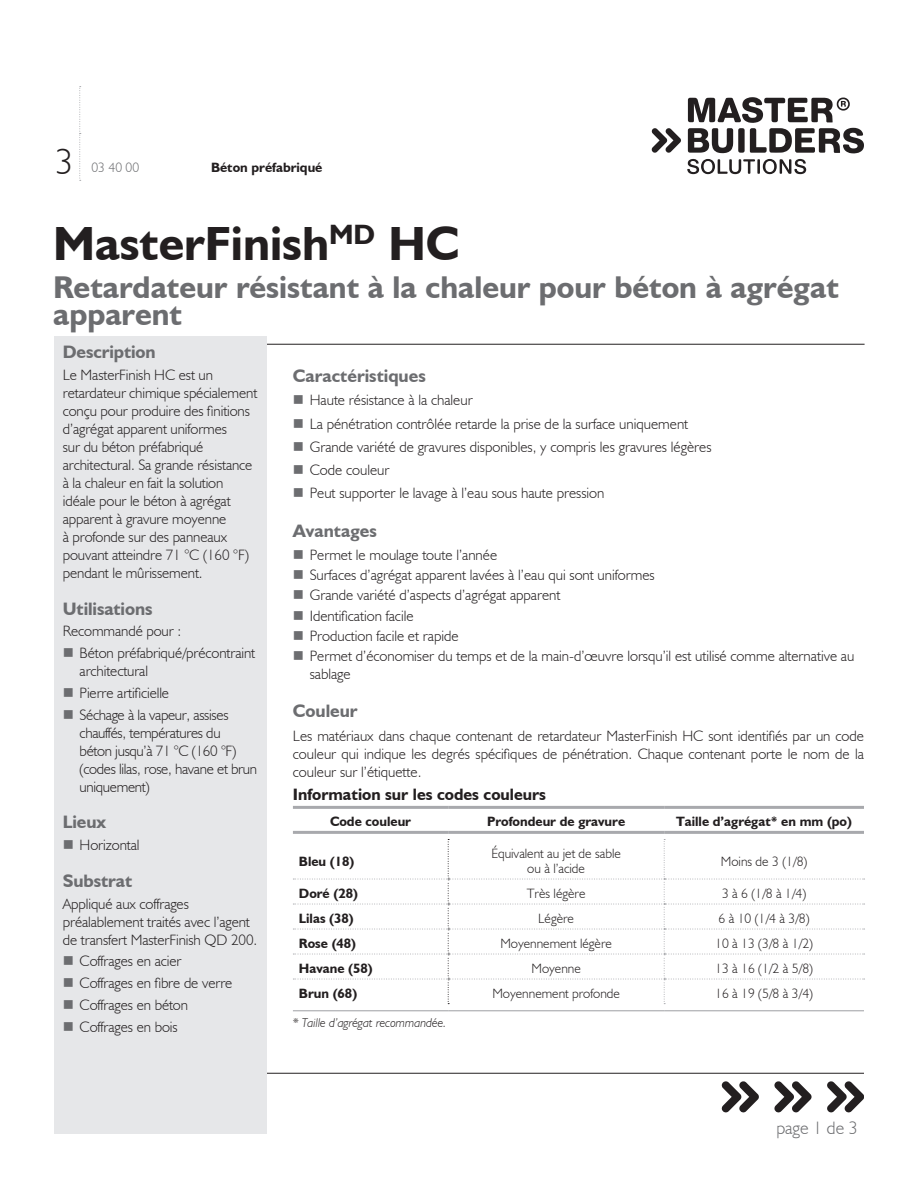
<style>
.page{position:relative;width:918px;height:1188px;background:#fff}
.page>*{position:absolute;margin:0;border:0;box-sizing:border-box;transform-origin:0 0}
.Product_Name{font:700 48px "Humanist 521 BT";color:#231f20}
.Large_Numbers_-_Left{font:300 36px "Humanist 521 BT";color:#231f20}
.Gray_Descriptor_Subh{font:700 31.5px/27px "Humanist 521 BT";color:#6c6d70}
.Section_Header{font:700 18px "Humanist 521 BT";letter-spacing:-.005em;color:#6c6d70}
.Page_x_of_x{font:300 18px "Humanist 521 BT";color:#6c6d70}
.Table_Title{font:700 16.5px "Humanist 521 BT";color:#231f20}
.Pg__1_Left_Column_Bo{font:300 15px/18px "Humanist 521 BT";letter-spacing:-.005em;color:#231f20}
.Body{font:300 15px/18px "Humanist 521 BT";color:#231f20;text-align:justify}
.Regular_CENTERED{font:300 13.5px/15px "Humanist 521 BT";color:#231f20;text-align:center}
.Bold_CENTERED{font:700 13.5px "Humanist 521 BT";color:#231f20}
.Bold_LEFT_ALIGNED{font:700 13.5px "Humanist 521 BT";color:#231f20}
.Bold_Description_-_R{font:700 13.5px "Humanist 521 BT";color:#231f20}
.Middle_Numbers_-_Gra{font:300 13.5px "Humanist 521 BT";color:#6c6d70}
.CHART_NOTE{font:italic 300 12.75px "Humanist 521 BT";color:#231f20}
</style>
<div class="page">
<svg style="left:687px;top:159px;width:119px;height:15px"></svg>
<svg style="left:652px;top:128px;width:29px;height:25px"></svg>
<svg style="left:688px;top:97px;width:176px;height:56px"></svg>
<hr style="left:263px;top:1073px;width:601px;height:1px;background:#231f20">
<hr style="left:55px;top:344px;width:810px;height:1px;background:#231f20">
<div style="left:54px;top:337px;width:213px;height:797px;background:#e6e7e9"></div>
<hr style="left:293px;top:1010px;width:155px;height:1px;background:#a8a9ad">
<hr style="left:448px;top:1010px;width:216px;height:1px;background:#a8a9ad">
<hr style="left:664px;top:1010px;width:200px;height:1px;background:#a8a9ad">
<hr style="left:293px;top:831px;width:155px;height:3px;background:#a8a9ad">
<hr style="left:448px;top:831px;width:216px;height:3px;background:#a8a9ad">
<hr style="left:664px;top:831px;width:200px;height:3px;background:#a8a9ad">
<hr style="left:293px;top:806px;width:155px;height:3px;background:#a8a9ad">
<hr style="left:448px;top:806px;width:216px;height:3px;background:#a8a9ad">
<hr style="left:664px;top:806px;width:200px;height:3px;background:#a8a9ad">
<svg style="left:293px;top:839px;width:572px;height:165px"></svg>
<svg style="left:79px;top:86px;width:2px;height:95px"></svg>
<svg style="left:722px;top:1081px;width:37px;height:31px"></svg>
<svg style="left:774px;top:1081px;width:38px;height:31px"></svg>
<svg style="left:827px;top:1081px;width:37px;height:31px"></svg>
<p class="Large_Numbers_-_Left" style="left:56px;top:140px;width:20px">3</p>
<p class="Middle_Numbers_-_Gra" style="left:92px;top:159px;width:49px">03 40 00</p>
<p class="Bold_Description_-_R" style="left:211px;top:159px;width:113px">Béton préfabriqué</p>
<p class="Product_Name" style="left:53px;top:214px;width:408px">MasterFinish<sup>MD</sup> HC</p>
<p class="Gray_Descriptor_Subh" style="left:53px;top:273px;width:787px">Retardateur résistant à la chaleur pour béton à agrégat apparent</p>
<p class="Section_Header" style="left:63px;top:341px;width:94px">Description</p>
<p class="Pg__1_Left_Column_Bo" style="left:63px;top:365px;width:196px">Le MasterFinish HC est un retardateur chimique spécialement conçu pour produire des finitions d’agrégat apparent uniformes<br>sur du béton préfabriqué architectural. Sa grande résistance à la chaleur en fait la solution idéale pour le béton à agrégat apparent à gravure moyenne<br>à profonde sur des panneaux pouvant atteindre 71 °C (160 °F) pendant le mûrissement.</p>
<p class="Section_Header" style="left:63px;top:597px;width:91px">Utilisations</p>
<p class="Body" style="left:63px;top:622px;width:120px">Recommandé pour :</p>
<p class="Pg__1_Left_Column_Bo" style="left:80px;top:644px;width:177px">Béton préfabriqué/précontraint architectural</p>
<p class="Pg__1_Left_Column_Bo" style="left:80px;top:683px;width:91px">Pierre artificielle</p>
<p class="Pg__1_Left_Column_Bo" style="left:80px;top:705px;width:179px">Séchage à la vapeur, assises chauffés, températures du<br>béton jusqu’à 71 °C (160 °F) (codes lilas, rose, havane et brun uniquement)</p>
<p class="Section_Header" style="left:63px;top:811px;width:45px">Lieux</p>
<p class="Pg__1_Left_Column_Bo" style="left:80px;top:836px;width:61px">Horizontal</p>
<p class="Section_Header" style="left:63px;top:870px;width:71px">Substrat</p>
<p class="Pg__1_Left_Column_Bo" style="left:63px;top:894px;width:196px">Appliqué aux coffrages préalablement traités avec l’agent de transfert MasterFinish QD 200.</p>
<p class="Pg__1_Left_Column_Bo" style="left:80px;top:952px;width:103px">Coffrages en acier</p>
<p class="Pg__1_Left_Column_Bo" style="left:80px;top:974px;width:154px">Coffrages en fibre de verre</p>
<p class="Pg__1_Left_Column_Bo" style="left:80px;top:995px;width:110px">Coffrages en béton</p>
<p class="Pg__1_Left_Column_Bo" style="left:80px;top:1017px;width:100px">Coffrages en bois</p>
<p class="Section_Header" style="left:293px;top:365px;width:134px">Caractéristiques</p>
<p class="Pg__1_Left_Column_Bo" style="left:310px;top:391px;width:165px">Haute résistance à la chaleur</p>
<p class="Pg__1_Left_Column_Bo" style="left:310px;top:414px;width:380px">La pénétration contrôlée retarde la prise de la surface uniquement</p>
<p class="Pg__1_Left_Column_Bo" style="left:310px;top:437px;width:403px">Grande variété de gravures disponibles, y compris les gravures légères</p>
<p class="Pg__1_Left_Column_Bo" style="left:310px;top:461px;width:81px">Code couleur</p>
<p class="Pg__1_Left_Column_Bo" style="left:310px;top:484px;width:296px">Peut supporter le lavage à l’eau sous haute pression</p>
<p class="Section_Header" style="left:293px;top:519px;width:85px">Avantages</p>
<p class="Pg__1_Left_Column_Bo" style="left:310px;top:545px;width:189px">Permet le moulage toute l’année</p>
<p class="Pg__1_Left_Column_Bo" style="left:310px;top:566px;width:347px">Surfaces d’agrégat apparent lavées à l’eau qui sont uniformes</p>
<p class="Pg__1_Left_Column_Bo" style="left:310px;top:586px;width:252px">Grande variété d’aspects d’agrégat apparent</p>
<p class="Pg__1_Left_Column_Bo" style="left:310px;top:606px;width:105px">Identification facile</p>
<p class="Pg__1_Left_Column_Bo" style="left:310px;top:626px;width:150px">Production facile et rapide</p>
<p class="Pg__1_Left_Column_Bo" style="left:310px;top:647px;width:546px">Permet d’économiser du temps et de la main-d’œuvre lorsqu’il est utilisé comme alternative au sablage</p>
<p class="Section_Header" style="left:293px;top:700px;width:66px">Couleur</p>
<p class="Body" style="left:293px;top:726px;width:573px">Les matériaux dans chaque contenant de retardateur MasterFinish HC sont identifiés par un code couleur qui indique les degrés spécifiques de pénétration. Chaque contenant porte le nom de la couleur sur l’étiquette.</p>
<p class="Table_Title" style="left:293px;top:784px;width:255px">Information sur les codes couleurs</p>
<p class="Bold_CENTERED" style="left:330px;top:813px;width:83px">Code couleur</p>
<p class="Bold_CENTERED" style="left:487px;top:813px;width:140px">Profondeur de gravure</p>
<p class="Bold_CENTERED" style="left:676px;top:813px;width:177px">Taille d’agrégat* en mm (po)</p>
<p class="Bold_LEFT_ALIGNED" style="left:299px;top:853px;width:57px">Bleu (18)</p>
<p class="Regular_CENTERED" style="left:491px;top:846px;width:131px">Équivalent au jet de sable ou à l’acide</p>
<p class="Regular_CENTERED" style="left:721px;top:853px;width:88px">Moins de 3 (1/8)</p>
<p class="Bold_LEFT_ALIGNED" style="left:299px;top:885px;width:61px">Doré (28)</p>
<p class="Regular_CENTERED" style="left:527px;top:886px;width:60px">Très légère</p>
<p class="Regular_CENTERED" style="left:722px;top:886px;width:86px">3 à 6 (1/8 à 1/4)</p>
<p class="Bold_LEFT_ALIGNED" style="left:299px;top:910px;width:56px">Lilas (38)</p>
<p class="Regular_CENTERED" style="left:538px;top:911px;width:37px">Légère</p>
<p class="Regular_CENTERED" style="left:719px;top:911px;width:92px">6 à 10 (1/4 à 3/8)</p>
<p class="Bold_LEFT_ALIGNED" style="left:299px;top:935px;width:59px">Rose (48)</p>
<p class="Regular_CENTERED" style="left:500px;top:936px;width:113px">Moyennement légère</p>
<p class="Regular_CENTERED" style="left:715px;top:936px;width:99px">10 à 13 (3/8 à 1/2)</p>
<p class="Bold_LEFT_ALIGNED" style="left:299px;top:960px;width:75px">Havane (58)</p>
<p class="Regular_CENTERED" style="left:531px;top:961px;width:51px">Moyenne</p>
<p class="Regular_CENTERED" style="left:715px;top:961px;width:99px">13 à 16 (1/2 à 5/8)</p>
<p class="Bold_LEFT_ALIGNED" style="left:299px;top:985px;width:60px">Brun (68)</p>
<p class="Regular_CENTERED" style="left:492px;top:986px;width:129px">Moyennement profonde</p>
<p class="Regular_CENTERED" style="left:715px;top:986px;width:99px">16 à 19 (5/8 à 3/4)</p>
<p class="CHART_NOTE" style="left:293px;top:1015px;width:155px">* Taille d’agrégat recommandée.</p>
<p class="Page_x_of_x" style="left:776px;top:1117px;width:83px">page 1 de 3</p>
</div>
